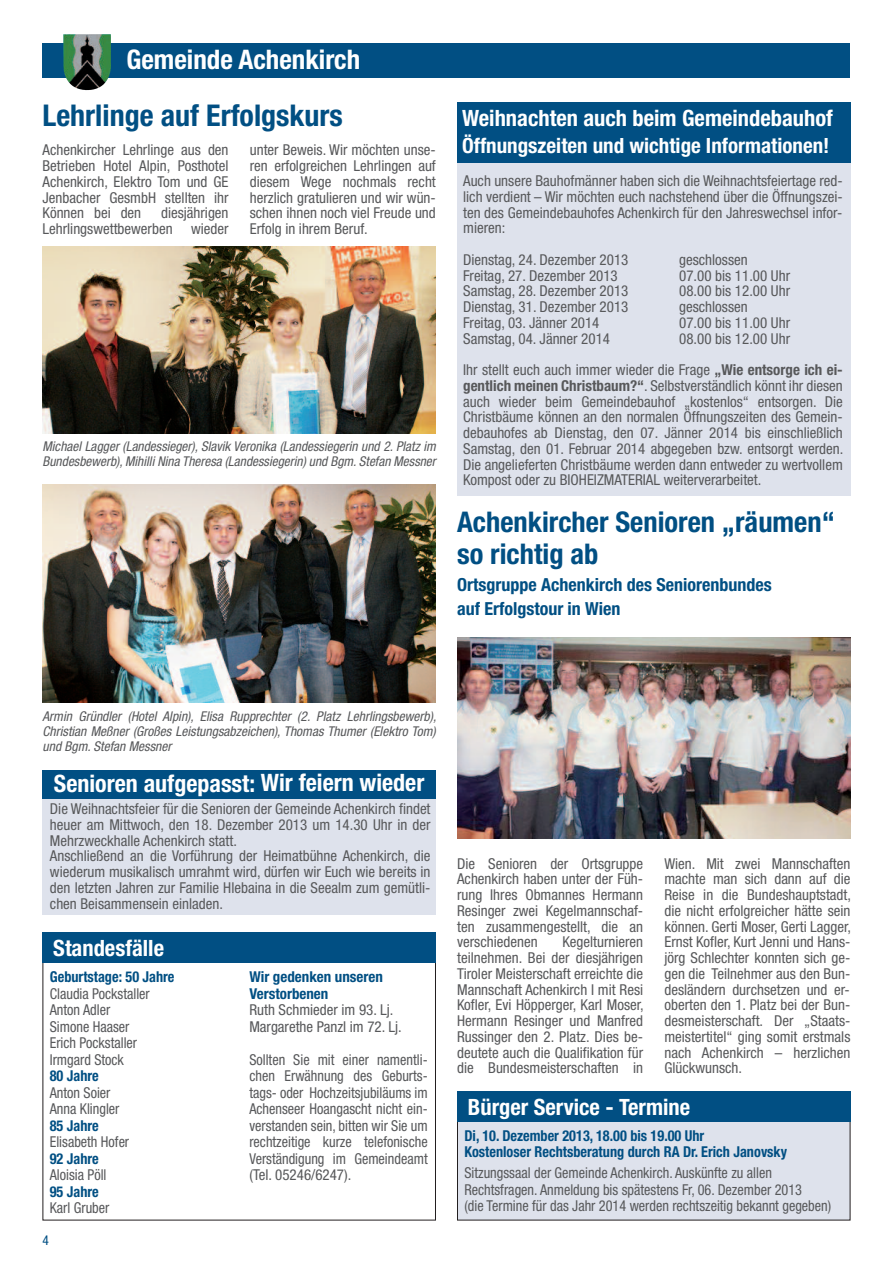
<style>
.page{position:relative;width:893px;height:1263px;background:#fff}
.page>*{position:absolute;margin:0;border:0;box-sizing:border-box;transform-origin:0 0}
.t1{font:700 condensed 30px "Helvetica Neue";color:#014f83}
.t2{font:700 condensed 28.5px/31.5px "Helvetica Neue";color:#014f83}
.t3{font:700 condensed 27px "Helvetica Neue";color:#fff}
.t4{font:700 condensed 24px "Helvetica Neue";color:#fff}
.t5{font:700 condensed 22.5px "Helvetica Neue";color:#fff}
.t6{font:700 condensed 21px "Helvetica Neue";color:#fff}
.t7{font:700 condensed 18px/24px "Helvetica Neue";color:#014f83}
.t8{font:condensed 15px/15.8px "Helvetica Neue";color:#57585a;text-align:justify}
.t9{font:condensed 15px/16.5px "Helvetica Neue";color:#57585a;scale:.95 1}
.t10{font:700 condensed 15px/16.5px "Helvetica Neue";color:#014f83;scale:.95 1}
.t11{font:700 condensed 15px/16.5px "Helvetica Neue";color:#014f83}
.t12{font:italic condensed 13.5px/15px "Helvetica Neue";color:#57585a;text-align:justify}
.t13{font:condensed 13.5px "Helvetica Neue";color:#014f83}
.s1{font-weight:700}
</style>
<div class="page">
<div style="left:43px;top:775px;width:393px;height:140px;background:#dee2ec"></div>
<div style="left:457px;top:110px;width:393px;height:386px;background:#dee2ec"></div>
<div style="left:457px;top:102px;width:393px;height:60px;background:#014f83"></div>
<div style="left:43px;top:43px;width:807px;height:34px;background:#014f83"></div>
<img style="left:97px;top:34px;width:14px;height:54px">
<img style="left:43px;top:247px;width:393px;height:187px">
<img style="left:43px;top:484px;width:393px;height:218px">
<div style="left:43px;top:770px;width:393px;height:29px;background:#014f83"></div>
<div style="left:457px;top:1093px;width:393px;height:127px;background:#dee2ec"></div>
<div style="left:457px;top:1091px;width:393px;height:30px;background:#014f83"></div>
<img style="left:457px;top:637px;width:393px;height:201px">
<div style="left:43px;top:932px;width:393px;height:30px;background:#014f83"></div>
<h3 class="t3" style="left:126px;top:43px;width:235px">Gemeinde Achenkirch</h3>
<h1 class="t1" style="left:43px;top:105px;width:302px">Lehrlinge auf Erfolgskurs</h1>
<h3 class="t5" style="left:462px;top:110px;width:372px">Weihnachten auch beim Gemeindebauhof</h3>
<p class="t8" style="left:43px;top:144px;width:188px">Achenkircher Lehrlinge aus den</p>
<h3 class="t6" style="left:462px;top:138px;width:369px">Öffnungszeiten und wichtige Informationen!</h3>
<p class="t8" style="left:43px;top:159px;width:188px">Betrieben Hotel Alpin, Posthotel Achenkirch, Elektro Tom und GE Jenbacher GesmbH stellten ihr Können bei den</p>
<p class="t8" style="left:250px;top:144px;width:188px">unter Beweis. Wir möchten unse&shy;ren erfolgreichen Lehrlingen auf diesem Wege nochmals recht herzlich gratulieren und wir wün&shy;schen ihnen noch viel Freude und Erfolg in ihrem Beruf.</p>
<p class="t8" style="left:463px;top:174px;width:381px">Auch unsere Bauhofmänner haben sich die Weihnachtsfeiertage red&shy;lich verdient – Wir möchten euch nachstehend über die Öffnungszei&shy;ten des Gemeindebauhofes Achenkirch für den Jahreswechsel infor&shy;mieren:</p>
<p class="t8" style="left:463px;top:253px;width:167px">Dienstag, 24. Dezember 2013</p>
<p class="t8" style="left:679px;top:253px;width:70px">geschlossen</p>
<p class="t8" style="left:463px;top:269px;width:156px">Freitag, 27. Dezember 2013</p>
<p class="t8" style="left:679px;top:269px;width:112px">07.00 bis 11.00 Uhr</p>
<p class="t8" style="left:463px;top:285px;width:167px">Samstag, 28. Dezember 2013</p>
<p class="t8" style="left:679px;top:285px;width:112px">08.00 bis 12.00 Uhr</p>
<p class="t8" style="left:463px;top:300px;width:167px">Dienstag, 31. Dezember 2013</p>
<p class="t8" style="left:679px;top:300px;width:70px">geschlossen</p>
<p class="t8" style="left:463px;top:316px;width:138px">Freitag, 03. Jänner 2014</p>
<p class="t8" style="left:679px;top:316px;width:112px">07.00 bis 11.00 Uhr</p>
<p class="t8" style="left:463px;top:332px;width:148px">Samstag, 04. Jänner 2014</p>
<p class="t8" style="left:43px;top:207px;width:188px;text-align:right">diesjährigen<br>Lehrlingswettbewerben wieder</p>
<p class="t8" style="left:463px;top:324px;width:381px;line-height:31.5px;text-indent:216px">08.00 bis 12.00 Uhr<br>Ihr stellt euch auch immer wieder die Frage <span class="s1">„Wie entsorge ich ei-</span></p>
<p class="t8" style="left:463px;top:379px;width:382px"><span class="s1">gentlich meinen Christbaum?“</span>. Selbstverständlich könnt ihr diesen auch wieder beim Gemeindebauhof „kostenlos“ entsorgen. Die Christbäume können an den normalen Öffnungszeiten des Gemein&shy;debauhofes ab Dienstag, den 07. Jänner 2014 bis einschließlich Samstag, den 01. Februar 2014 abgegeben bzw. entsorgt werden.<br>Die angelieferten Christbäume werden dann entweder zu wertvollem Kompost oder zu BIOHEIZMATERIAL weiterverarbeitet.</p>
<p class="t12" style="left:43px;top:440px;width:395px">Michael Lagger (Landessieger), Slavik Veronika (Landessiegerin und 2. Platz im<br>Bundesbewerb), Mihilli Nina Theresa (Landessiegerin) und Bgm. Stefan Messner</p>
<h2 class="t2" style="left:457px;top:509px;width:379px">Achenkircher Senioren „räumen“ so richtig ab</h2>
<p class="t7" style="left:457px;top:574px;width:316px">Ortsgruppe Achenkirch des Seniorenbundes auf Erfolgstour in Wien</p>
<p class="t12" style="left:43px;top:710px;width:395px">Armin Gründler (Hotel Alpin), Elisa Rupprechter (2. Platz Lehrlingsbewerb), Christian Meßner (Großes Leistungsabzeichen), Thomas Thumer (Elektro Tom) und Bgm. Stefan Messner</p>
<h3 class="t4" style="left:54px;top:775px;width:372px">Senioren aufgepasst: Wir feiern wieder</h3>
<p class="t8" style="left:50px;top:802px;width:382px;text-align:left">Die Weihnachtsfeier für die Senioren der Gemeinde Achenkirch findet heuer am Mittwoch, den 18. Dezember 2013 um 14.30 Uhr in der Mehrzweckhalle Achenkirch statt.<br>Anschließend an die Vorführung der Heimatbühne Achenkirch, die wiederum musikalisch umrahmt wird, dürfen wir Euch wie bereits in den letzten Jahren zur Familie Hlebaina in die Seealm zum gemütli&shy;chen Beisammensein einladen.</p>
<h3 class="t5" style="left:53px;top:940px;width:112px">Standesfälle</h3>
<p class="t10" style="left:50px;top:970px;width:133px">Geburtstage: 50 Jahre</p>
<p class="t9" style="left:50px;top:986px;width:107px">Claudia Pockstaller<br>Anton Adler<br>Simone Haaser<br>Erich Pockstaller<br>Irmgard Stock</p>
<p class="t10" style="left:50px;top:1069px;width:53px">80 Jahre</p>
<p class="t9" style="left:50px;top:1085px;width:75px">Anton Soier<br>Anna Klingler</p>
<p class="t10" style="left:50px;top:1118px;width:53px">85 Jahre</p>
<p class="t9" style="left:50px;top:1135px;width:85px">Elisabeth Hofer</p>
<p class="t10" style="left:50px;top:1151px;width:53px">92 Jahre</p>
<p class="t9" style="left:50px;top:1168px;width:61px">Aloisia Pöll</p>
<p class="t10" style="left:50px;top:1184px;width:53px">95 Jahre</p>
<p class="t9" style="left:50px;top:1201px;width:64px">Karl Gruber</p>
<p class="t13" style="left:43px;top:1236px;width:8px">4</p>
<p class="t11" style="left:249px;top:970px;width:135px">Wir gedenken unseren<br>Verstorbenen</p>
<p class="t8" style="left:249px;top:1003px;width:154px;line-height:16.5px">Ruth Schmieder im 93. Lj.<br>Margarethe Panzl im 72. Lj.</p>
<p class="t9" style="left:249px;top:1052px;width:189px;text-align:justify">Sollten Sie mit einer namentli&shy;chen Erwähnung des Geburts&shy;tags- oder Hochzeitsjubiläums im Achenseer Hoangascht nicht ein&shy;verstanden sein, bitten wir Sie um rechtzeitige kurze telefonische Verständigung im Gemeindeamt (Tel. 05246/6247).</p>
<p class="t8" style="left:457px;top:857px;width:188px">Die Senioren der Ortsgruppe Achenkirch haben unter der Füh&shy;rung Ihres Obmannes Hermann Resinger zwei Kegelmannschaf&shy;ten zusammengestellt, die an verschiedenen</p>
<p class="t8" style="left:457px;top:935px;width:188px;text-indent:105px">Kegelturnieren teilnehmen. Bei der diesjährigen Tiroler Meisterschaft erreichte die Mannschaft Achenkirch I mit Resi Kofler, Evi Höpperger, Karl Moser, Hermann Resinger und Manfred Russinger den 2. Platz. Dies be&shy;deutete auch die Qualifikation für die Bundesmeisterschaften in</p>
<p class="t8" style="left:664px;top:857px;width:188px">Wien. Mit zwei Mannschaften machte man sich dann auf die Reise in die Bundeshauptstadt, die nicht erfolgreicher hätte sein können. Gerti Moser, Gerti Lagger, Ernst Kofler, Kurt Jenni und Hans&shy;jörg Schlechter konnten sich ge&shy;gen die Teilnehmer aus den Bun&shy;desländern durchsetzen und er&shy;oberten den 1. Platz bei der Bun&shy;desmeisterschaft. Der „Staats&shy;meistertitel“ ging somit erstmals nach Achenkirch – herzlichen Glückwunsch.</p>
<h3 class="t5" style="left:468px;top:1099px;width:224px">Bürger Service - Termine</h3>
<p class="t10" style="left:464px;top:1128px;width:341px">Di, 10. Dezember 2013, 18.00 bis 19.00 Uhr<br>Kostenloser Rechtsberatung durch RA Dr. Erich Janovsky</p>
<p class="t9" style="left:464px;top:1166px;width:388px">Sitzungssaal der Gemeinde Achenkirch. Auskünfte zu allen<br>Rechtsfragen. Anmeldung bis spätestens Fr, 06. Dezember 2013<br>(die Termine für das Jahr 2014 werden rechtszeitig bekannt gegeben)</p>
</div>
